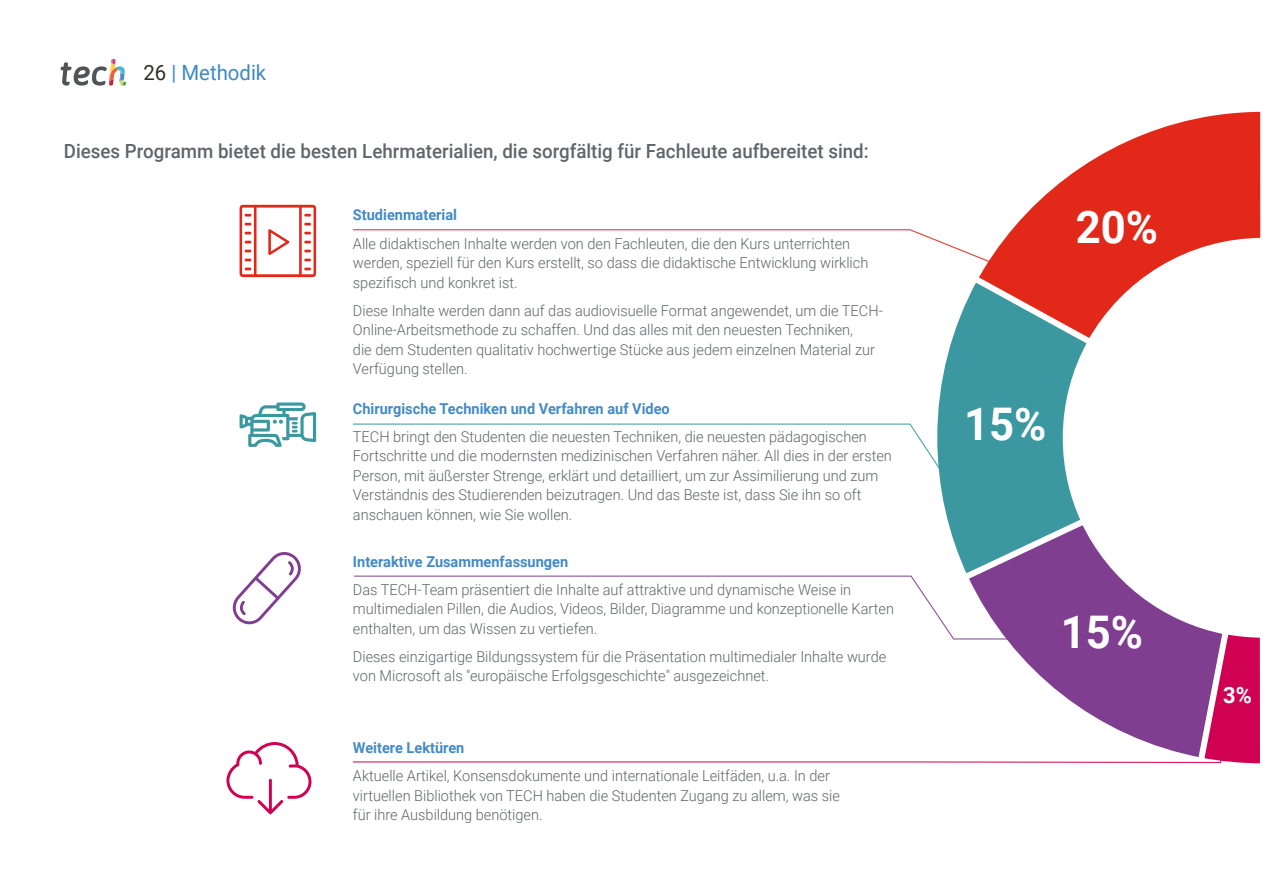
<style>
.page{position:relative;width:1263px;height:893px;background:#fff}
.page>*{position:absolute;margin:0;border:0;box-sizing:border-box;transform-origin:0 0}
.t1{font:700 45px "Roboto";color:#fff}
.t2{font:700 22.5px "Roboto";color:#fff}
.t3{font:21px "Roboto";color:#4089c5}
.t4{font:500 19.5px "Roboto";color:#61646a;scale:.96 1}
.t5{font:300 15px/19.5px "Roboto";color:#61646a}
.t6{font:700 15px "Roboto";color:#438ac6}
.s1{color:#312e20}
</style>
<div class="page">
<svg style="left:1012px;top:111px;width:249px;height:212px"></svg>
<svg style="left:937px;top:270px;width:162px;height:280px"></svg>
<svg style="left:957px;top:513px;width:237px;height:166px"></svg>
<svg style="left:1194px;top:625px;width:66px;height:139px;background:#c6347a"></svg>
<svg style="left:353px;top:229px;width:678px;height:50px"></svg>
<svg style="left:353px;top:423px;width:668px;height:121px"></svg>
<svg style="left:354px;top:575px;width:831px;height:65px"></svg>
<svg style="left:353px;top:679px;width:882px;height:85px"></svg>
<svg style="left:240px;top:205px;width:76px;height:72px"></svg>
<svg style="left:226px;top:742px;width:85px;height:72px"></svg>
<svg style="left:233px;top:552px;width:68px;height:72px"></svg>
<svg style="left:240px;top:402px;width:76px;height:45px"></svg>
<svg style="left:61px;top:59px;width:65px;height:27px"></svg>
<h3 class="t3" style="left:144px;top:57px;width:124px"><span class="s1">26</span> | Methodik</h3>
<h3 class="t4" style="left:64px;top:137px;width:840px">Dieses Programm bietet die besten Lehrmaterialien, die sorgfältig für Fachleute aufbereitet sind:</h3>
<p class="t6" style="left:353px;top:205px;width:106px">Studienmaterial</p>
<p class="t5" style="left:353px;top:233px;width:517px">Alle didaktischen Inhalte werden von den Fachleuten, die den Kurs unterrichten werden, speziell für den Kurs erstellt, so dass die didaktische Entwicklung wirklich spezifisch und konkret ist.</p>
<p class="t5" style="left:353px;top:300px;width:531px">Diese Inhalte werden dann auf das audiovisuelle Format angewendet, um die TECH-Online-Arbeitsmethode zu schaffen. Und das alles mit den neuesten Techniken,<br>die dem Studenten qualitativ hochwertige Stücke aus jedem einzelnen Material zur Verfügung stellen.</p>
<p class="t6" style="left:353px;top:398px;width:318px">Chirurgische Techniken und Verfahren auf Video</p>
<p class="t5" style="left:353px;top:426px;width:540px">TECH bringt den Studenten die neuesten Techniken, die neuesten pädagogischen Fortschritte und die modernsten medizinischen Verfahren näher. All dies in der ersten Person, mit äußerster Strenge, erklärt und detailliert, um zur Assimilierung und zum Verständnis des Studierenden beizutragen. Und das Beste ist, dass Sie ihn so oft anschauen können, wie Sie wollen.</p>
<p class="t6" style="left:353px;top:551px;width:217px">Interaktive Zusammenfassungen</p>
<p class="t5" style="left:353px;top:579px;width:543px">Das TECH-Team präsentiert die Inhalte auf attraktive und dynamische Weise in multimedialen Pillen, die Audios, Videos, Bilder, Diagramme und konzeptionelle Karten enthalten, um das Wissen zu vertiefen.</p>
<p class="t5" style="left:353px;top:646px;width:535px">Dieses einzigartige Bildungssystem für die Präsentation multimedialer Inhalte wurde von Microsoft als "europäische Erfolgsgeschichte" ausgezeichnet.</p>
<p class="t6" style="left:353px;top:737px;width:113px">Weitere Lektüren</p>
<p class="t5" style="left:353px;top:766px;width:488px">Aktuelle Artikel, Konsensdokumente und internationale Leitfäden, u.a. In der virtuellen Bibliothek von TECH haben die Studenten Zugang zu allem, was sie für ihre Ausbildung benötigen.</p>
<h1 class="t1" style="left:1076px;top:195px;width:84px">20%</h1>
<h1 class="t1" style="left:964px;top:392px;width:84px">15%</h1>
<h1 class="t1" style="left:1061px;top:601px;width:84px">15%</h1>
<h2 class="t2" style="left:1223px;top:679px;width:30px">3%</h2>
</div>
